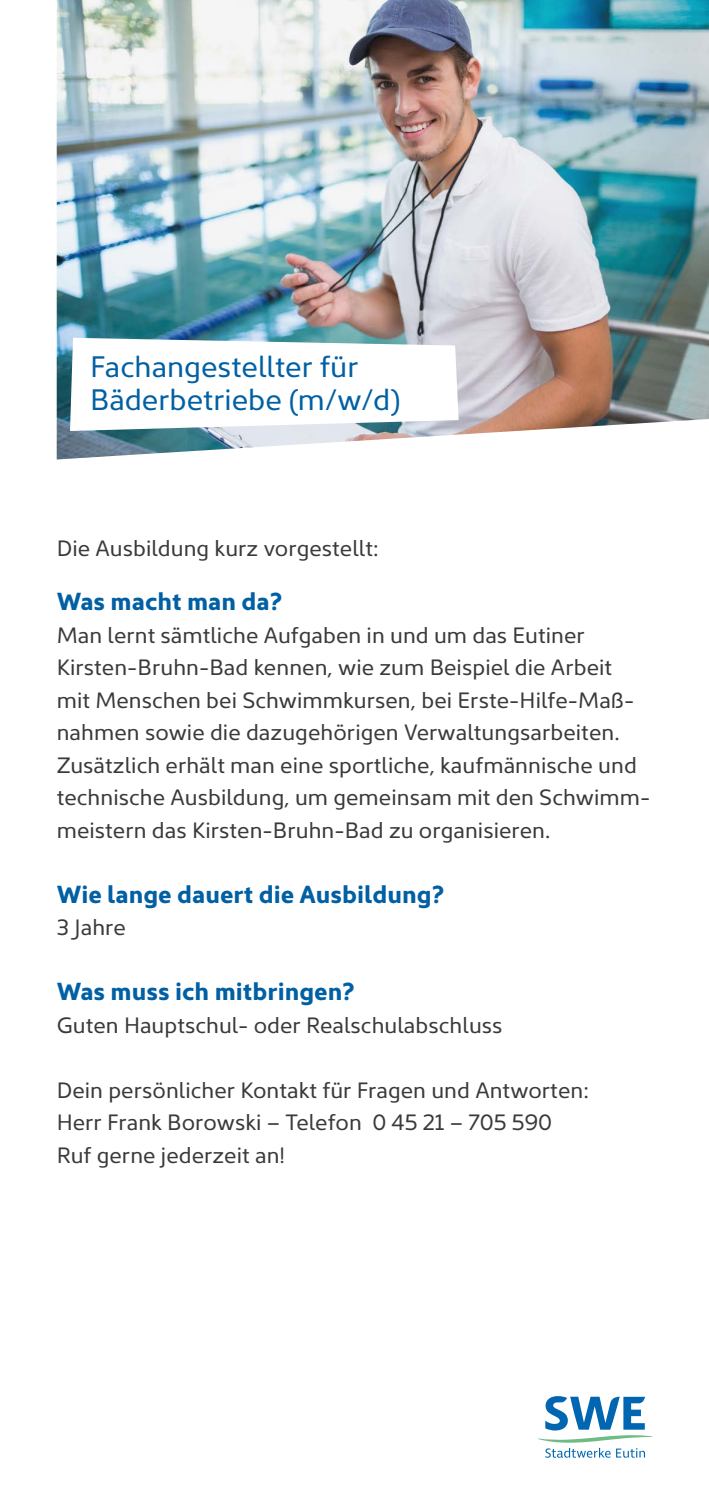
<style>
.page{position:relative;width:709px;height:1489px;background:#fff}
.page>*{position:absolute;margin:0;border:0;box-sizing:border-box;transform-origin:0 0}
.t1{font:30px "Kyrial Sans Pro";color:#0060a3}
.t2{font:700 25px "Kyrial Sans Pro";color:#0060a3}
.t3{font:22.5px/32.5px "Kyrial Sans Pro";letter-spacing:.005em;color:#3a3a39}
</style>
<div class="page">
<img style="left:57px;top:0;width:652px;height:459px">
<svg style="left:70px;top:338px;width:388px;height:93px"></svg>
<svg style="left:538px;top:1396px;width:114px;height:61px"></svg>
<p class="t1" style="left:90px;top:346px;width:270px">Fachangestellter für</p>
<p class="t1" style="left:90px;top:379px;width:312px">Bäderbetriebe (m/w/d)</p>
<p class="t3" style="left:57px;top:531px;width:323px">Die Ausbildung kurz vorgestellt:</p>
<p class="t2" style="left:57px;top:583px;width:227px">Was macht man da?</p>
<p class="t3" style="left:57px;top:617px;width:529px">Man lernt sämtliche Aufgaben in und um das Eutiner</p>
<p class="t3" style="left:57px;top:649px;width:595px">Kirsten-Bruhn-Bad kennen, wie zum Beispiel die Arbeit mit Menschen bei Schwimmkursen, bei Erste-Hilfe-Maß&shy;nahmen sowie die dazugehörigen Verwaltungsarbeiten.<br>Zusätzlich erhält man eine sportliche, kaufmännische und technische Ausbildung, um gemeinsam mit den Schwimm&shy;meistern das Kirsten-Bruhn-Bad zu organisieren.</p>
<p class="t2" style="left:57px;top:876px;width:389px">Wie lange dauert die Ausbildung?</p>
<p class="t3" style="left:57px;top:909px;width:71px">3 Jahre</p>
<p class="t2" style="left:57px;top:973px;width:300px">Was muss ich mitbringen?</p>
<p class="t3" style="left:57px;top:1007px;width:447px">Guten Hauptschul- oder Realschulabschluss</p>
<p class="t3" style="left:57px;top:1072px;width:533px">Dein persönlicher Kontakt für Fragen und Antworten:</p>
<p class="t3" style="left:57px;top:1104px;width:497px">Herr Frank Borowski – Telefon 0 45 21 – 705 590</p>
<p class="t3" style="left:57px;top:1137px;width:230px">Ruf gerne jederzeit an!</p>
</div>
